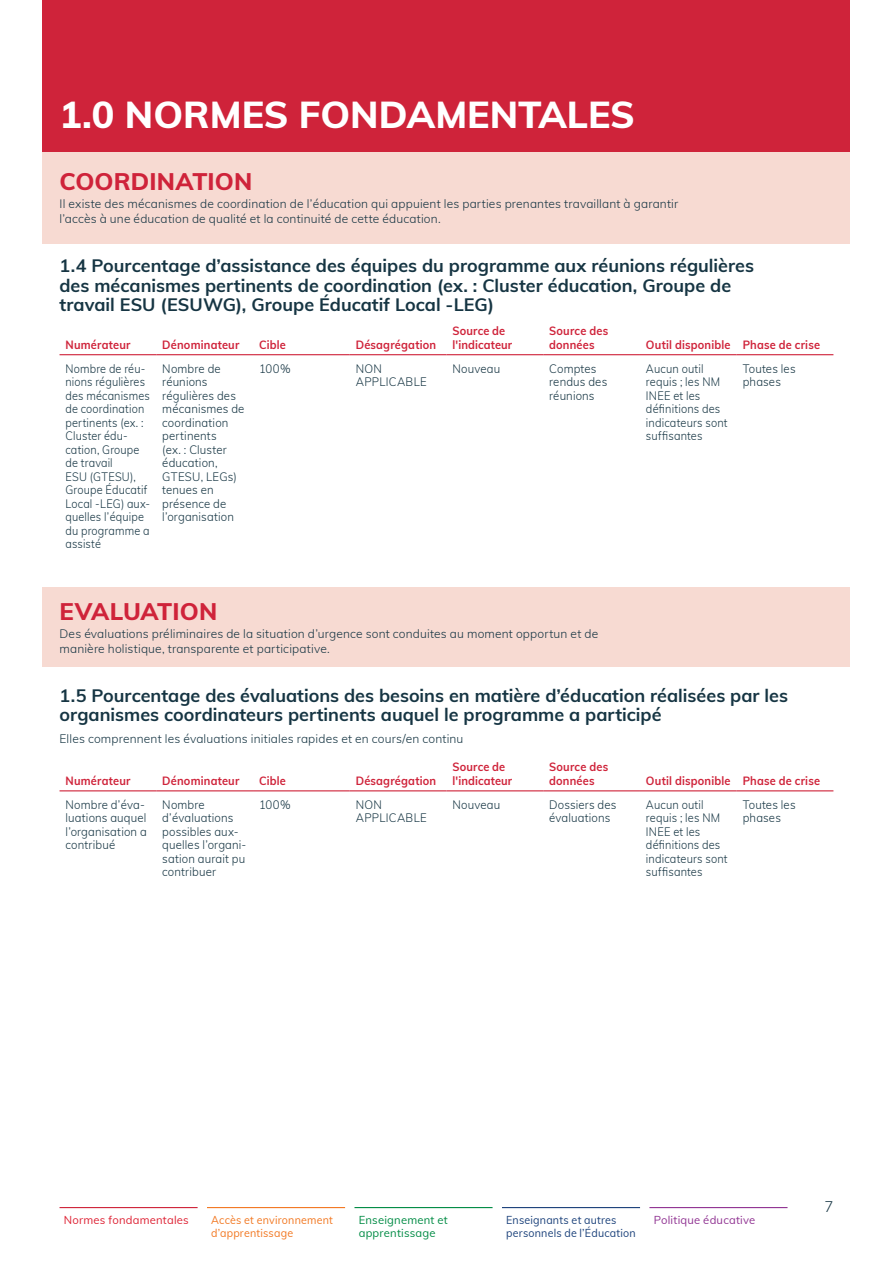
<style>
.page{position:relative;width:893px;height:1263px;background:#fff}
.page>*{position:absolute;margin:0;border:0;box-sizing:border-box;transform-origin:0 0}
.INEE_HEADER_LEVEL1{font:800 37.5px "Muli";color:#fff}
.INEE_HEADER_STANDART{font:800 24px "Muli";letter-spacing:.005em;color:#cf233a}
.INEE_INDICATOR_TABLE{font:700 18px/19.5px "Muli";color:#163543}
.t1{font:300 15px "Muli";color:#163543}
.TABLE_Paragraph_Styl{font:300 12px/13.5px "Muli";letter-spacing:.015em;color:#163543;scale:.95 1}
.INEE_HEADER_STANDART-2{font:300 12px/14.4px "Muli";letter-spacing:.015em;color:#163543}
.TABLE_Paragraph_Styl-2{font:700 12px/13.5px "Muli";letter-spacing:.015em;color:#cf233a;scale:.92 1}
.TABLE_Paragraph_Styl-3{font:300 12px/13.5px "Muli";letter-spacing:.015em;color:#163543;scale:.91 1}
.TABLE_Paragraph_Styl-4{font:300 12px/13.5px "Muli";letter-spacing:.015em;color:#163543;scale:.92 1}
.t2{font:11.25px/13.5px "Muli";letter-spacing:.02em;color:#1c427b;scale:.95 1}
.t3{font:11.25px/13.5px "Muli";letter-spacing:.02em;color:#f27822;scale:.95 1}
.t4{font:11.25px/13.5px "Muli";letter-spacing:.02em;color:#008b44}
.t5{font:11.25px "Muli";letter-spacing:.02em;color:#de2335}
.t6{font:11.25px "Muli";letter-spacing:.02em;color:#903392}
</style>
<div class="page">
<hr style="left:60px;top:1207px;width:138px;height:1px;background:#cf233a">
<hr style="left:207px;top:1207px;width:138px;height:1px;background:#f27822">
<hr style="left:354px;top:1207px;width:139px;height:1px;background:#008b44">
<hr style="left:502px;top:1207px;width:138px;height:1px;background:#1c427b">
<hr style="left:649px;top:1207px;width:138px;height:1px;background:#903392">
<div style="left:43px;top:588px;width:807px;height:79px;background:#f7dad2"></div>
<div style="left:43px;top:152px;width:807px;height:91px;background:#f7dad2"></div>
<div style="left:43px;top:0;width:807px;height:152px;background:#cf233a"></div>
<hr style="left:60px;top:354px;width:96px;height:1px;background:#cf233a">
<hr style="left:156px;top:354px;width:97px;height:1px;background:#cf233a">
<hr style="left:253px;top:354px;width:97px;height:1px;background:#cf233a">
<hr style="left:350px;top:354px;width:96px;height:1px;background:#cf233a">
<hr style="left:446px;top:354px;width:97px;height:1px;background:#cf233a">
<hr style="left:543px;top:354px;width:97px;height:1px;background:#cf233a">
<hr style="left:640px;top:354px;width:97px;height:1px;background:#cf233a">
<hr style="left:737px;top:354px;width:96px;height:1px;background:#cf233a">
<hr style="left:60px;top:790px;width:96px;height:1px;background:#cf233a">
<hr style="left:156px;top:790px;width:97px;height:1px;background:#cf233a">
<hr style="left:253px;top:790px;width:97px;height:1px;background:#cf233a">
<hr style="left:350px;top:790px;width:96px;height:1px;background:#cf233a">
<hr style="left:446px;top:790px;width:97px;height:1px;background:#cf233a">
<hr style="left:543px;top:790px;width:97px;height:1px;background:#cf233a">
<hr style="left:640px;top:790px;width:97px;height:1px;background:#cf233a">
<hr style="left:737px;top:790px;width:96px;height:1px;background:#cf233a">
<p class="INEE_HEADER_LEVEL1" style="left:60px;top:87px;width:577px">1.0 NORMES FONDAMENTALES</p>
<p class="INEE_HEADER_STANDART" style="left:60px;top:164px;width:194px">COORDINATION</p>
<p class="INEE_HEADER_STANDART-2" style="left:60px;top:196px;width:620px">Il existe des mécanismes de coordination de l’éducation qui appuient les parties prenantes travaillant à garantir l’accès à une éducation de qualité et la continuité de cette éducation.</p>
<p class="INEE_INDICATOR_TABLE" style="left:60px;top:255px;width:696px">1.4 Pourcentage d’assistance des équipes du programme aux réunions régulières des mécanismes pertinents de coordination (ex. : Cluster éducation, Groupe de travail ESU (ESUWG), Groupe Éducatif Local -LEG)</p>
<p class="TABLE_Paragraph_Styl-2" style="left:66px;top:337px;width:72px">Numérateur</p>
<p class="TABLE_Paragraph_Styl-2" style="left:162px;top:337px;width:85px">Dénominateur</p>
<p class="TABLE_Paragraph_Styl-2" style="left:259px;top:337px;width:31px">Cible</p>
<p class="TABLE_Paragraph_Styl-2" style="left:356px;top:337px;width:89px">Désagrégation</p>
<p class="TABLE_Paragraph_Styl-2" style="left:452px;top:324px;width:66px">Source de l'indicateur</p>
<p class="TABLE_Paragraph_Styl-2" style="left:549px;top:324px;width:66px">Source des données</p>
<p class="TABLE_Paragraph_Styl-2" style="left:646px;top:337px;width:93px">Outil disponible</p>
<p class="TABLE_Paragraph_Styl-2" style="left:743px;top:337px;width:86px">Phase de crise</p>
<p class="TABLE_Paragraph_Styl-3" style="left:66px;top:361px;width:95px">Nombre de réu&shy;nions régulières des mécanismes de coordination pertinents (ex. :<br>Cluster édu&shy;cation, Groupe de travail<br>ESU (GTESU),<br>Groupe Éducatif<br>Local -LEG) aux&shy;quelles l’équipe du programme a assisté</p>
<p class="TABLE_Paragraph_Styl" style="left:162px;top:361px;width:88px">Nombre de réunions régulières des mécanismes de coordination pertinents<br>(ex. : Cluster éducation,<br>GTESU, LEGs) tenues en présence de l’organisation</p>
<p class="TABLE_Paragraph_Styl" style="left:259px;top:361px;width:35px">100%</p>
<p class="TABLE_Paragraph_Styl" style="left:356px;top:361px;width:76px">NON<br>APPLICABLE</p>
<p class="TABLE_Paragraph_Styl" style="left:452px;top:361px;width:52px">Nouveau</p>
<p class="TABLE_Paragraph_Styl" style="left:549px;top:361px;width:63px">Comptes rendus des réunions</p>
<p class="TABLE_Paragraph_Styl-4" style="left:646px;top:361px;width:90px">Aucun outil requis ; les NM<br>INEE et les définitions des indicateurs sont suffisantes</p>
<p class="TABLE_Paragraph_Styl" style="left:743px;top:361px;width:57px">Toutes les phases</p>
<p class="INEE_HEADER_STANDART" style="left:60px;top:593px;width:159px">EVALUATION</p>
<p class="INEE_HEADER_STANDART-2" style="left:60px;top:626px;width:540px">Des évaluations préliminaires de la situation d’urgence sont conduites au moment opportun et de manière holistique, transparente et participative.</p>
<p class="INEE_INDICATOR_TABLE" style="left:60px;top:685px;width:730px">1.5 Pourcentage des évaluations des besoins en matière d’éducation réalisées par les organismes coordinateurs pertinents auquel le programme a participé</p>
<p class="INEE_HEADER_STANDART-2" style="left:60px;top:731px;width:405px">Elles comprennent les évaluations initiales rapides et en cours/en continu</p>
<p class="TABLE_Paragraph_Styl-2" style="left:66px;top:773px;width:72px">Numérateur</p>
<p class="TABLE_Paragraph_Styl-2" style="left:162px;top:773px;width:85px">Dénominateur</p>
<p class="TABLE_Paragraph_Styl-2" style="left:259px;top:773px;width:31px">Cible</p>
<p class="TABLE_Paragraph_Styl-2" style="left:356px;top:773px;width:89px">Désagrégation</p>
<p class="TABLE_Paragraph_Styl-2" style="left:452px;top:760px;width:66px">Source de l'indicateur</p>
<p class="TABLE_Paragraph_Styl-2" style="left:549px;top:760px;width:66px">Source des données</p>
<p class="TABLE_Paragraph_Styl-2" style="left:646px;top:773px;width:93px">Outil disponible</p>
<p class="TABLE_Paragraph_Styl-2" style="left:743px;top:773px;width:86px">Phase de crise</p>
<p class="TABLE_Paragraph_Styl" style="left:66px;top:797px;width:87px">Nombre d’éva&shy;luations auquel l’organisation a contribué</p>
<p class="TABLE_Paragraph_Styl" style="left:162px;top:797px;width:90px">Nombre d’évaluations possibles aux&shy;quelles l’organi&shy;sation aurait pu contribuer</p>
<p class="TABLE_Paragraph_Styl" style="left:259px;top:797px;width:35px">100%</p>
<p class="TABLE_Paragraph_Styl" style="left:356px;top:797px;width:76px">NON<br>APPLICABLE</p>
<p class="TABLE_Paragraph_Styl" style="left:452px;top:797px;width:52px">Nouveau</p>
<p class="TABLE_Paragraph_Styl" style="left:549px;top:797px;width:72px">Dossiers des évaluations</p>
<p class="TABLE_Paragraph_Styl-4" style="left:646px;top:797px;width:90px">Aucun outil requis ; les NM<br>INEE et les définitions des indicateurs sont suffisantes</p>
<p class="TABLE_Paragraph_Styl" style="left:743px;top:797px;width:57px">Toutes les phases</p>
<p class="t5" style="left:64px;top:1211px;width:127px">Normes fondamentales</p>
<p class="t3" style="left:211px;top:1212px;width:130px">Accès et environnement d’apprentissage</p>
<p class="t4" style="left:359px;top:1212px;width:91px">Enseignement et apprentissage</p>
<p class="t2" style="left:506px;top:1212px;width:138px">Enseignants et autres personnels de l’Éducation</p>
<p class="t6" style="left:654px;top:1211px;width:103px">Politique éducative</p>
<p class="t1" style="left:824px;top:1196px;width:10px">7</p>
</div>
